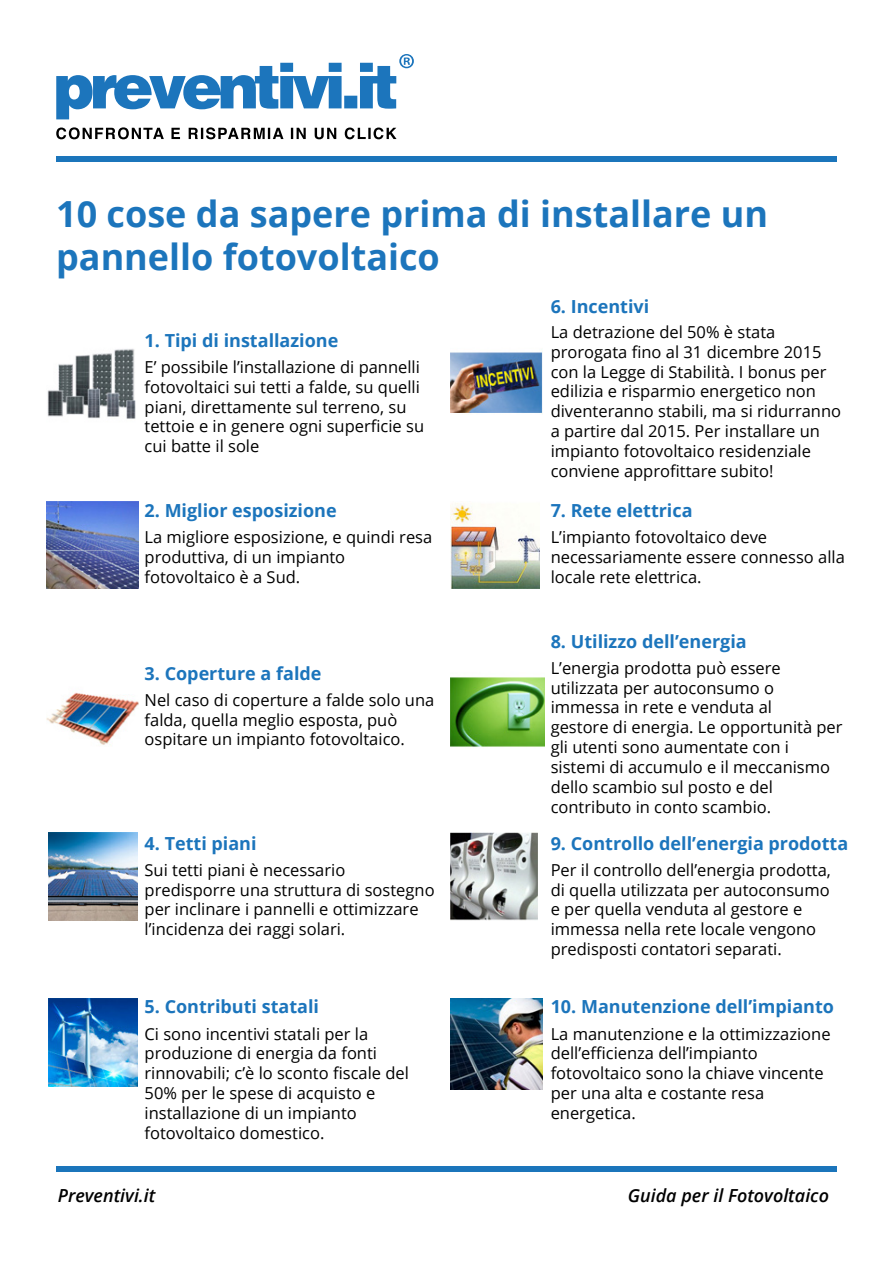
<style>
.page{position:relative;width:893px;height:1263px;background:#fff}
.page>*{position:absolute;margin:0;border:0;box-sizing:border-box;transform-origin:0 0}
.t1{font:700 36px/43.2px "Open Sans";color:#1c75bc}
.t2{font:700 18px "Open Sans";color:#1c75bc}
.t3{font:italic 600 18px "Open Sans";color:#000}
.t4{font:16.5px/19.8px "Open Sans";color:#000}
</style>
<div class="page">
<div style="left:56px;top:1166px;width:781px;height:5px;background:#1b75bb"></div>
<div style="left:56px;top:156px;width:781px;height:6px;background:#1b75bb"></div>
<svg style="left:56px;top:127px;width:341px;height:12px"></svg>
<svg style="left:56px;top:54px;width:358px;height:65px"></svg>
<img style="left:47px;top:349px;width:89px;height:70px">
<img style="left:47px;top:501px;width:92px;height:88px">
<img style="left:47px;top:692px;width:92px;height:53px">
<img style="left:49px;top:833px;width:89px;height:88px">
<img style="left:49px;top:999px;width:89px;height:87px">
<img style="left:450px;top:352px;width:92px;height:61px">
<img style="left:450px;top:503px;width:89px;height:86px">
<img style="left:450px;top:677px;width:95px;height:70px">
<img style="left:450px;top:833px;width:88px;height:88px">
<img style="left:450px;top:999px;width:92px;height:91px">
<h1 class="t1" style="left:56px;top:192px;width:713px">10 cose da sapere prima di installare un pannello fotovoltaico</h1>
<p class="t2" style="left:145px;top:328px;width:195px">1. Tipi di installazione</p>
<p class="t4" style="left:145px;top:357px;width:281px">E’ possibile l’installazione di pannelli fotovoltaici sui tetti a falde, su quelli piani, direttamente sul terreno, su tettoie e in genere ogni superficie su cui batte il sole</p>
<p class="t2" style="left:145px;top:498px;width:194px">2. Miglior esposizione</p>
<p class="t4" style="left:145px;top:527px;width:289px">La migliore esposizione, e quindi resa produttiva, di un impianto fotovoltaico è a Sud.</p>
<p class="t2" style="left:145px;top:660px;width:178px">3. Coperture a falde</p>
<p class="t4" style="left:145px;top:689px;width:291px">Nel caso di coperture a falde solo una falda, quella meglio esposta, può ospitare un impianto fotovoltaico.</p>
<p class="t2" style="left:145px;top:830px;width:114px">4. Tetti piani</p>
<p class="t4" style="left:145px;top:859px;width:292px">Sui tetti piani è necessario predisporre una struttura di sostegno per inclinare i pannelli e ottimizzare l’incidenza dei raggi solari.</p>
<p class="t2" style="left:145px;top:994px;width:176px">5. Contributi statali</p>
<p class="t4" style="left:145px;top:1023px;width:266px">Ci sono incentivi statali per la produzione di energia da fonti rinnovabili; c’è lo sconto fiscale del<br>50% per le spese di acquisto e installazione di un impianto fotovoltaico domestico.</p>
<p class="t2" style="left:551px;top:294px;width:100px">6. Incentivi</p>
<p class="t4" style="left:551px;top:322px;width:292px">La detrazione del 50% è stata prorogata fino al 31 dicembre 2015 con la Legge di Stabilità. I bonus per edilizia e risparmio energetico non diventeranno stabili, ma si ridurranno a partire dal 2015. Per installare un impianto fotovoltaico residenziale conviene approfittare subito!</p>
<p class="t2" style="left:551px;top:498px;width:143px">7. Rete elettrica</p>
<p class="t4" style="left:551px;top:527px;width:296px">L’impianto fotovoltaico deve necessariamente essere connesso alla locale rete elettrica.</p>
<p class="t2" style="left:551px;top:628px;width:198px">8. Utilizzo dell’energia</p>
<p class="t4" style="left:551px;top:657px;width:293px">L’energia prodotta può essere utilizzata per autoconsumo o immessa in rete e venduta al<br>gestore di energia. Le opportunità per gli utenti sono aumentate con i sistemi di accumulo e il meccanismo dello scambio sul posto e del contributo in conto scambio.</p>
<p class="t2" style="left:551px;top:830px;width:299px">9. Controllo dell’energia prodotta</p>
<p class="t4" style="left:551px;top:859px;width:282px">Per il controllo dell’energia prodotta, di quella utilizzata per autoconsumo e per quella venduta al gestore e immessa nella rete locale vengono predisposti contatori separati.</p>
<p class="t2" style="left:551px;top:994px;width:285px">10. Manutenzione dell’impianto</p>
<p class="t4" style="left:551px;top:1023px;width:281px">La manutenzione e la ottimizzazione dell’efficienza dell’impianto fotovoltaico sono la chiave vincente per una alta e costante resa energetica.</p>
<p class="t3" style="left:58px;top:1183px;width:99px">Preventivi.it</p>
<p class="t3" style="left:628px;top:1183px;width:203px">Guida per il Fotovoltaico</p>
</div>
